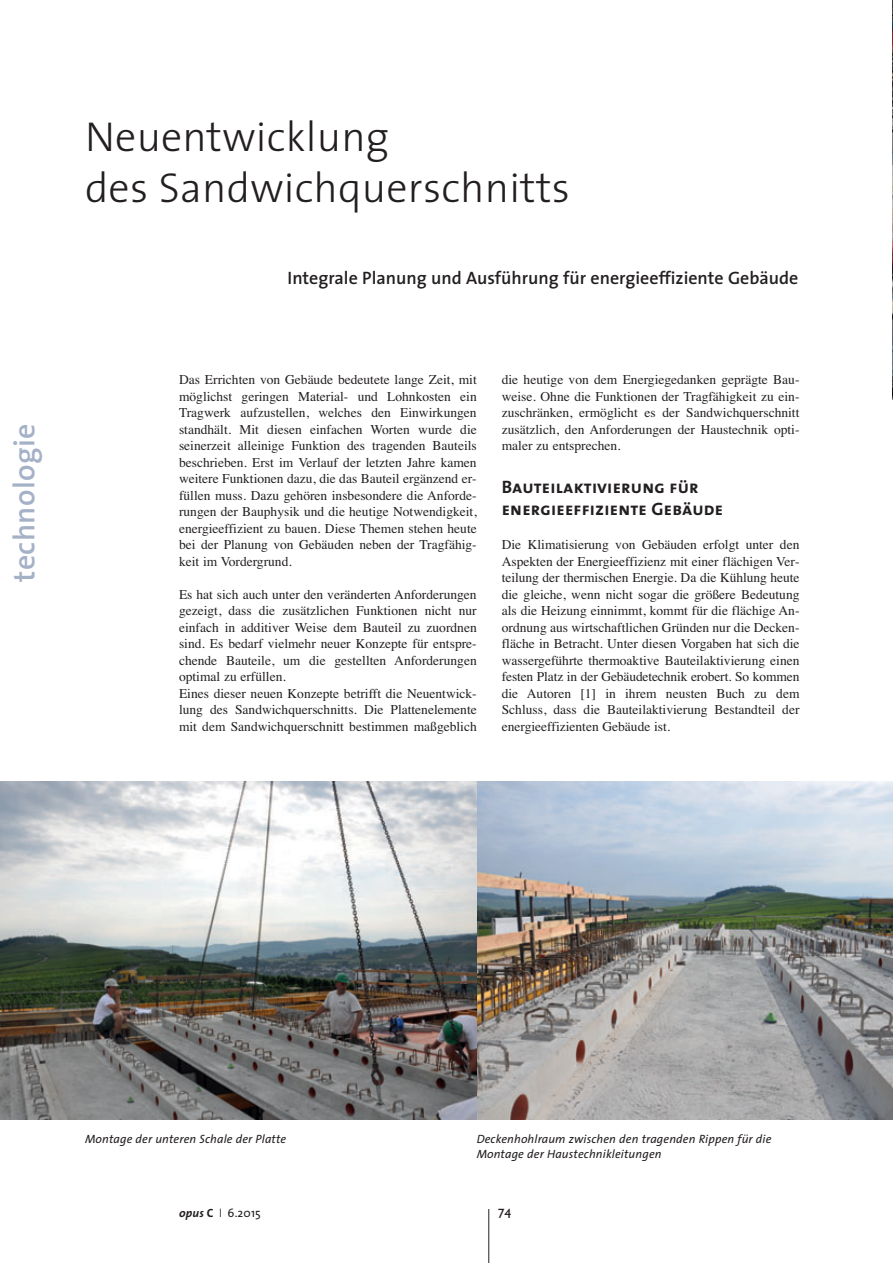
<style>
.page{position:relative;width:893px;height:1263px;background:#fff}
.page>*{position:absolute;margin:0;border:0;box-sizing:border-box;transform-origin:0 0}
.t1{font:300 42px/51px "The Sans";letter-spacing:.005em;color:#231f20}
.t2{font:600 30px "The Sans";letter-spacing:.01em;color:#a4b1c6}
.t3{font:600 18px "The Sans";color:#231f20}
.t4{font:18px/21.8px "The Sans Bold Caps";letter-spacing:.015em;color:#231f20}
.t5{font:13.5px/16.5px "Times";color:#231f20;text-align:justify}
.t6{font:13.5px "Gill Sans";color:#231f20}
.t7{font:italic 12px/15px "The Sans";letter-spacing:.01em;color:#231f20}
.t8{font:12px "The Sans";color:#231f20}
.s1{font-weight:700;font-style:italic}
.s2{font-weight:700}
</style>
<div class="page">
<img style="left:477px;top:781px;width:415px;height:338px">
<img style="left:892px;top:0;width:1px;height:400px">
<hr style="left:488px;top:1209px;width:1px;height:54px;background:#231f20">
<img style="left:0;top:781px;width:477px;height:338px">
<p class="t2" style="left:12px;top:582px;width:160px;rotate:-90deg">technologie</p>
<p class="t1" style="left:85px;top:115px;width:486px">Neuentwicklung<br>des Sandwichquerschnitts</p>
<p class="t3" style="left:288px;top:271px;width:512px">Integrale Planung und Ausführung für energieeffiziente Gebäude</p>
<p class="t5" style="left:179px;top:372px;width:299px">Das Errichten von Gebäude bedeutete lange Zeit, mit möglichst geringen Material- und Lohnkosten ein Tragwerk aufzustellen, welches den Einwirkungen standhält. Mit diesen einfachen Worten wurde die seiner zeit alleinige Funktion des tragenden Bauteils beschrieben. Erst im Verlauf der letzten Jahre kamen weitere Funktionen dazu, die das Bauteil ergänzend er&shy;füllen muss. Dazu gehören insbesondere die Anforde&shy;rungen der Bauphysik und die heutige Notwendigkeit, energieeffizient zu bauen. Diese Themen stehen heute bei der Planung von Gebäuden neben der Tragfähig&shy;keit im Vordergrund.</p>
<p class="t5" style="left:179px;top:587px;width:299px;text-align:left">Es hat sich auch unter den veränderten Anforderungen gezeigt, dass die zusätzlichen Funktionen nicht nur einfach in additiver Weise dem Bauteil zu zuordnen sind. Es bedarf vielmehr neuer Konzepte für entspre&shy;chende Bauteile, um die gestellten Anforderungen opti mal zu erfüllen.<br>Eines dieser neuen Konzepte betrifft die Neuentwick&shy;lung des Sandwichquerschnitts. Die Plattenelemente mit dem Sandwichquerschnitt bestimmen maßgeblich</p>
<p class="t5" style="left:502px;top:372px;width:299px">die heutige von dem Energiegedanken geprägte Bau&shy;weise. Ohne die Funktionen der Tragfähigkeit zu ein&shy;zuschränken, ermöglicht es der Sandwichquerschnitt zusätzlich, den Anforderungen der Haustechnik opti&shy;maler zu entsprechen.</p>
<p class="t4" style="left:502px;top:476px;width:223px">Bauteilaktivierung für energieeffiziente Gebäude</p>
<p class="t5" style="left:502px;top:537px;width:299px">Die Klimatisierung von Gebäuden erfolgt unter den Aspekten der Energieeffizienz mit einer flächigen Ver&shy;teilung der thermischen Energie. Da die Kühlung heute die gleiche, wenn nicht sogar die größere Bedeutung als die Heizung einnimmt, kommt für die flächige An&shy;ordnung aus wirtschaftlichen Gründen nur die Decken&shy;fläche in Betracht. Unter diesen Vorgaben hat sich die wassergeführte thermoaktive Bauteilaktivierung einen festen Platz in der Gebäudetechnik erobert. So kommen die Autoren [1] in ihrem neusten Buch zu dem Schluss, dass die Bauteilaktivierung Bestandteil der energieeffizienten Gebäude ist.</p>
<p class="t7" style="left:85px;top:1133px;width:203px">Montage der unteren Schale der Platte</p>
<p class="t7" style="left:477px;top:1133px;width:296px">Deckenhohlraum zwischen den tragenden Rippen für die<br>Montage der Haustechnikleitungen</p>
<p class="t8" style="left:179px;top:1208px;width:83px"><span class="s1">opus</span> <span class="s2">C</span> ❘ 6.2015</p>
<p class="t6" style="left:498px;top:1209px;width:15px">74</p>
</div>
